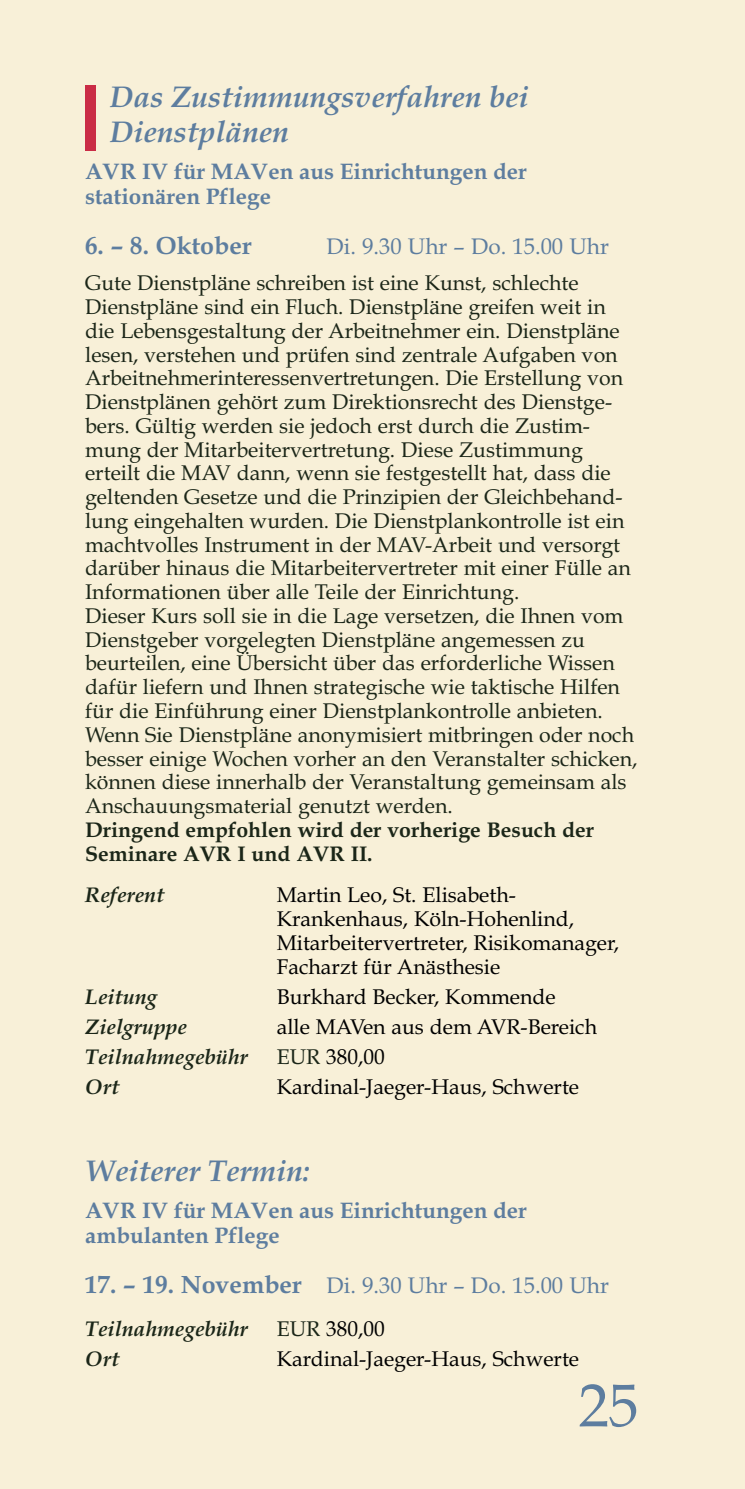
<style>
.page{position:relative;width:745px;height:1489px;background:#fff}
.page>*{position:absolute;margin:0;border:0;box-sizing:border-box;transform-origin:0 0}
.t1{font:60px "Book Antiqua";color:#5d7d9f}
.t2{font:italic 700 30px/35px "Book Antiqua";color:#5d7d9f}
.t3{font:700 25px "Book Antiqua";color:#5d7d9f}
.t4{font:700 22.5px/25px "Book Antiqua";color:#5d7d9f}
.t5{font:22.5px "Book Antiqua";color:#5d7d9f}
.t6{font:21.25px/23.8px "Book Antiqua";color:#1b2618}
.t7{font:21.25px/23.8px "Book Antiqua";color:#000}
.t8{font:700 21.25px/23.8px "Book Antiqua";color:#1b2618}
.t9{font:italic 700 21.25px "Book Antiqua";color:#1b2618}
.s1{color:#1b2618}
.s2{font-weight:700;font-size:25px}
</style>
<div class="page">
<div style="left:0;top:0;width:744px;height:1488px;background:#f8f0d8"></div>
<div style="left:85px;top:85px;width:10px;height:65px;background:#ca2c45"></div>
<h2 class="t2" style="left:110px;top:79px;width:419px">Das Zustimmungsverfahren bei<br>Dienstplänen</h2>
<p class="t4" style="left:85px;top:159px;width:443px">AVR IV für MAVen aus Einrichtungen der stationären Pflege</p>
<p class="t3" style="left:85px;top:231px;width:168px">6. – 8. Oktober</p>
<p class="t5" style="left:326px;top:233px;width:284px">Di. 9.30 Uhr – Do. 15.00 Uhr</p>
<p class="t6" style="left:85px;top:271px;width:553px">Gute Dienstpläne schreiben ist eine Kunst, schlechte Dienstpläne sind ein Fluch. Dienstpläne greifen weit in die Lebensgestaltung der Arbeitnehmer ein. Dienstpläne lesen, verstehen und prüfen sind zentrale Aufgaben von Arbeitnehmerinteressenvertretungen. Die Erstellung von Dienstplänen gehört zum Direktionsrecht des Dienstge&shy;bers. Gültig werden sie jedoch erst durch die Zustim&shy;mung der Mitarbeitervertretung. Diese Zustimmung erteilt die MAV dann, wenn sie festgestellt hat, dass die geltenden Gesetze und die Prinzipien der Gleichbehand&shy;lung eingehalten wurden. Die Dienstplankontrolle ist ein machtvolles Instrument in der MAV-Arbeit und versorgt darüber hinaus die Mitarbeitervertreter mit einer Fülle an Informationen über alle Teile der Einrichtung.<br>Dieser Kurs soll sie in die Lage versetzen, die Ihnen vom Dienstgeber vorgelegten Dienstpläne angemessen zu beurteilen, eine Übersicht über das erforderliche Wissen dafür liefern und Ihnen strategische wie taktische Hilfen für die Einführung einer Dienstplankontrolle anbieten.<br>Wenn Sie Dienstpläne anonymisiert mitbringen oder noch besser einige Wochen vorher an den Veranstalter schicken, können diese innerhalb der Veranstaltung gemeinsam als Anschauungsmaterial genutzt werden.</p>
<p class="t8" style="left:85px;top:817px;width:510px">Dringend empfohlen wird der vorherige Besuch der<br>Seminare AVR I und AVR II.</p>
<p class="t9" style="left:85px;top:882px;width:81px">Referent</p>
<p class="t7" style="left:276px;top:883px;width:344px">Martin Leo, St. Elisabeth-<br>Krankenhaus, Köln-Hohenlind,<br>Mitarbeitervertreter, Risikomanager,<br>Facharzt für Anästhesie</p>
<p class="t9" style="left:85px;top:983px;width:74px">Leitung</p>
<p class="t7" style="left:276px;top:984px;width:280px">Burkhard Becker, Kommende</p>
<p class="t9" style="left:85px;top:1013px;width:103px">Zielgruppe</p>
<p class="t7" style="left:276px;top:1014px;width:322px">alle MAVen aus dem AVR-Bereich</p>
<p class="t9" style="left:85px;top:1043px;width:164px">Teilnahmegebühr</p>
<p class="t7" style="left:276px;top:1044px;width:109px"><span class="s1">EUR</span> 380,00</p>
<p class="t9" style="left:85px;top:1073px;width:36px">Ort</p>
<p class="t7" style="left:276px;top:1074px;width:304px">Kardinal-Jaeger-Haus, Schwerte</p>
<h2 class="t2" style="left:85px;top:1153px;width:226px">Weiterer Termin:</h2>
<p class="t4" style="left:85px;top:1197px;width:443px">AVR IV für MAVen aus Einrichtungen der ambulanten Pflege</p>
<p class="t5" style="left:85px;top:1272px;width:525px"><span class="s2">17. – 19. November</span> Di. 9.30 Uhr – Do. 15.00 Uhr</p>
<p class="t9" style="left:85px;top:1315px;width:164px">Teilnahmegebühr</p>
<p class="t7" style="left:276px;top:1316px;width:109px"><span class="s1">EUR</span> 380,00</p>
<p class="t9" style="left:85px;top:1345px;width:36px">Ort</p>
<p class="t7" style="left:276px;top:1346px;width:304px">Kardinal-Jaeger-Haus, Schwerte</p>
<h1 class="t1" style="left:578px;top:1370px;width:61px">25</h1>
</div>
